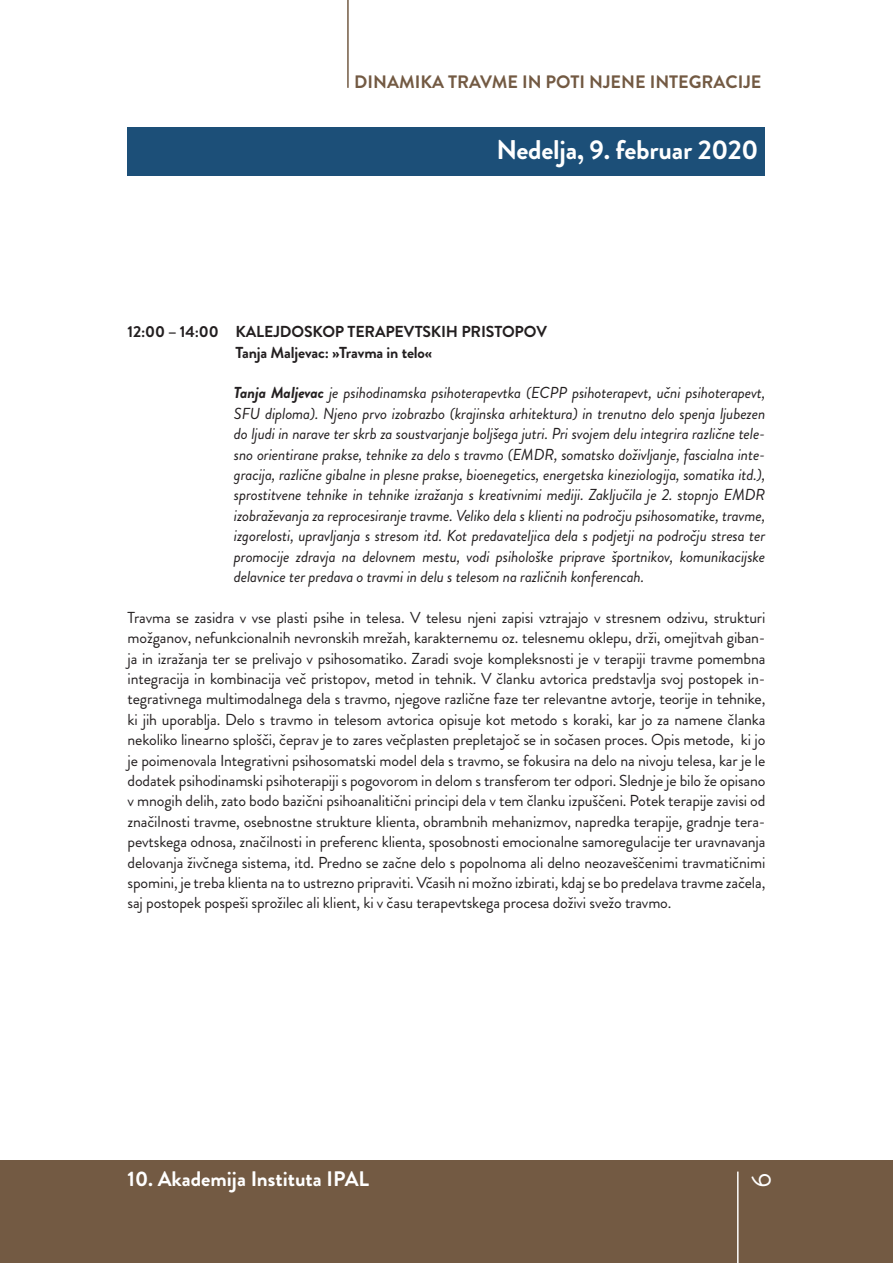
<style>
.page{position:relative;width:893px;height:1263px;background:#fff}
.page>*{position:absolute;margin:0;border:0;box-sizing:border-box;transform-origin:0 0}
.t1{font:700 27px "Brandon Grotesque";letter-spacing:-.01em;color:#fff}
.t2{font:27px "Brandon Grotesque";color:#fff}
.t3{font:700 21px "Brandon Grotesque";color:#fff}
.t4{font:700 18px "Brandon Grotesque";color:#735a43}
.t5{font:15.9px/20.4px "Brandon Grotesque";letter-spacing:-.01em;color:#231f20;text-align:justify}
.t6{font:italic 15.9px/20.4px "Brandon Grotesque";letter-spacing:-.01em;color:#231f20;text-align:justify}
.t7{font:700 15.9px/20.4px "Brandon Grotesque";letter-spacing:-.01em;color:#231f20;text-align:center}
.s1{font-weight:700}
</style>
<div class="page">
<div style="left:0;top:1160px;width:893px;height:103px;background:#735a43"></div>
<hr style="left:737px;top:1171px;width:2px;height:92px;background:#fff">
<hr style="left:347px;top:0;width:2px;height:88px;background:#735a43">
<div style="left:127px;top:128px;width:638px;height:48px;background:#1c4f78"></div>
<p class="t4" style="left:354px;top:70px;width:409px">DINAMIKA TRAVME IN POTI NJENE INTEGRACIJE</p>
<h1 class="t1" style="left:496px;top:131px;width:263px">Nedelja, 9. februar 2020</h1>
<p class="t7" style="left:128px;top:322px;width:421px">12:00 – 14:00 KALEJDOSKOP TERAPEVTSKIH PRISTOPOV<br>Tanja Maljevac: »Travma in telo«</p>
<p class="t6" style="left:234px;top:383px;width:533px"><span class="s1">Tanja Maljevac</span> je psihodinamska psihoterapevtka (ECPP psihoterapevt, učni psihoterapevt, SFU diploma). Njeno prvo izobrazbo (krajinska arhitektura) in trenutno delo spenja ljubezen do ljudi in narave ter skrb za soustvarjanje boljšega jutri. Pri svojem delu integrira različne tele&shy;sno orientirane prakse, tehnike za delo s travmo (EMDR, somatsko doživljanje, fascialna inte&shy;gracija, različne gibalne in plesne prakse, bioenegetics, energetska kineziologija, somatika itd.), sprostitvene tehnike in tehnike izražanja s kreativnimi mediji. Zaključila je 2. stopnjo EMDR izobraževanja za reprocesiranje travme. Veliko dela s klienti na področju psihosomatike, travme, izgorelosti, upravljanja s stresom itd. Kot predavateljica dela s podjetji na področju stresa ter promocije zdravja na delovnem mestu, vodi psihološke priprave športnikov, komunikacijske delavnice ter predava o travmi in delu s telesom na različnih konferencah.</p>
<p class="t5" style="left:128px;top:607px;width:639px">Travma se zasidra v vse plasti psihe in telesa. V telesu njeni zapisi vztrajajo v stresnem odzivu, strukturi možganov, nefunkcionalnih nevronskih mrežah, karakternemu oz. telesnemu oklepu, drži, omejitvah giban&shy;ja in izražanja ter se prelivajo v psihosomatiko. Zaradi svoje kompleksnosti je v terapiji travme pomembna integracija in kombinacija več pristopov, metod in tehnik. V članku avtorica predstavlja svoj postopek in&shy;tegrativnega multimodalnega dela s travmo, njegove različne faze ter relevantne avtorje, teorije in tehnike, ki jih uporablja. Delo s travmo in telesom avtorica opisuje kot metodo s koraki, kar jo za namene članka nekoliko linearno splošči, čeprav je to zares večplasten prepletajoč se in sočasen proces. Opis metode, ki jo je poimenovala Integrativni psihosomatski model dela s travmo, se fokusira na delo na nivoju telesa, kar je le dodatek psihodinamski psihoterapiji s pogovorom in delom s transferom ter odpori. Slednje je bilo že opisano v mnogih delih, zato bodo bazični psihoanalitični principi dela v tem članku izpuščeni. Potek terapije zavisi od značilnosti travme, osebnostne strukture klienta, obrambnih mehanizmov, napredka terapije, gradnje tera&shy;pevtskega odnosa, značilnosti in preferenc klienta, sposobnosti emocionalne samoregulacije ter uravnavanja delovanja živčnega sistema, itd. Predno se začne delo s popolnoma ali delno neozaveščenimi travmatičnimi spomini, je treba klienta na to ustrezno pripraviti. Včasih ni možno izbirati, kdaj se bo predelava travme začela, saj postopek pospeši sprožilec ali klient, ki v času terapevtskega procesa doživi svežo travmo.</p>
<h2 class="t3" style="left:128px;top:1164px;width:243px">10. Akademija Instituta IPAL</h2>
<h1 class="t2" style="left:780px;top:1173px;width:16px;rotate:90deg">9</h1>
</div>
